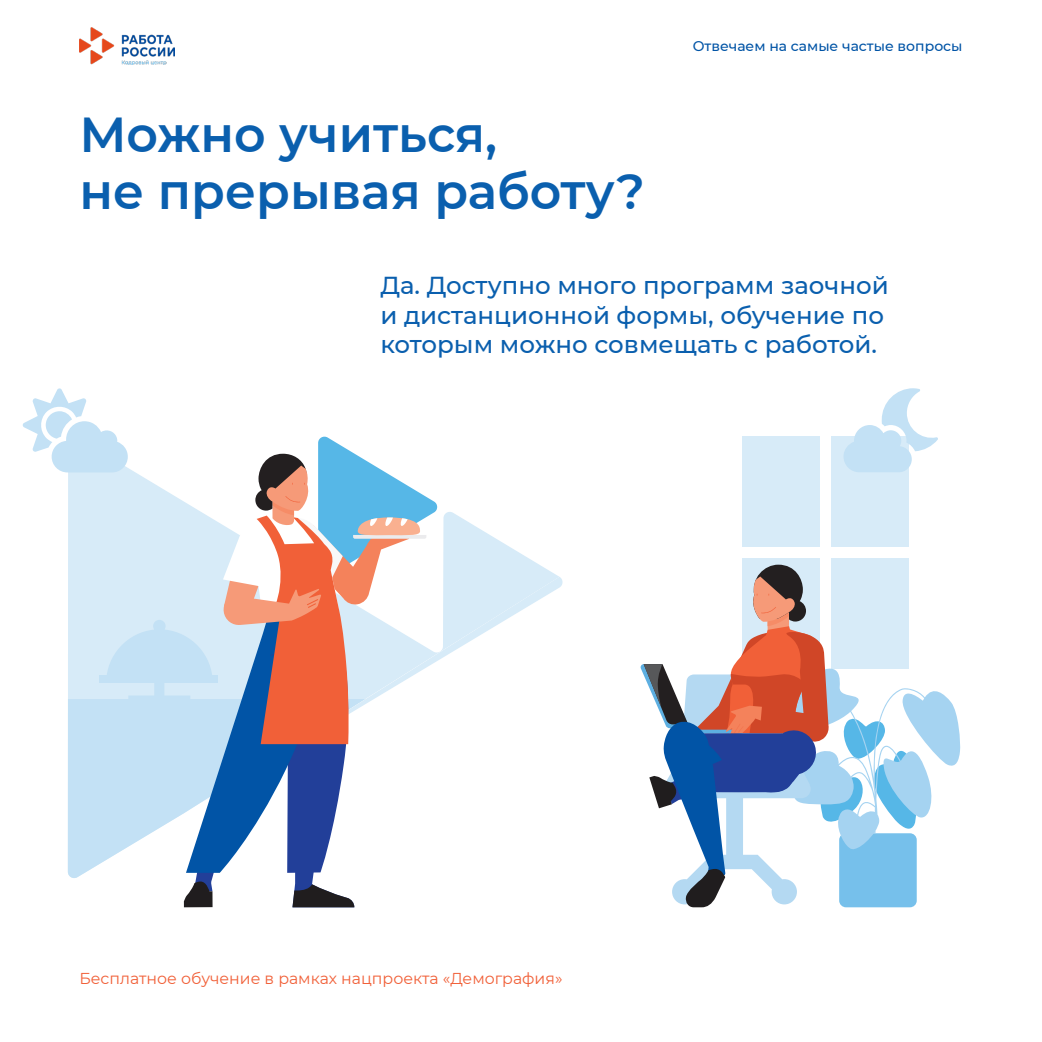
<style>
.page{position:relative;width:1042px;height:1042px;background:#fff}
.page>*{position:absolute;margin:0;border:0;box-sizing:border-box;transform-origin:0 0}
.Заголовок_Большой{font:600 49px/57.8px "Montserrat";color:#0a5fae}
.булиты{font:500 24.5px/29.4px "Montserrat";color:#0a5fae}
.t1{font:15.75px "Montserrat";color:#f16038}
.t2{font:500 14px "Montserrat";color:#0154a6}
</style>
<div class="page">
<img style="left:79px;top:27px;width:95px;height:37px">
<div style="left:743px;top:436px;width:77px;height:111px;background:#d7ebf8"></div>
<div style="left:831px;top:436px;width:77px;height:111px;background:#d7ebf8"></div>
<div style="left:743px;top:558px;width:77px;height:110px;background:#d7ebf8"></div>
<div style="left:831px;top:558px;width:77px;height:110px;background:#d7ebf8"></div>
<svg style="left:68px;top:468px;width:491px;height:152px;fill:#d7ebf8"></svg>
<svg style="left:68px;top:620px;width:116px;height:258px;background:#cde6f6"></svg>
<div style="left:99px;top:675px;width:119px;height:8px;background:#c3e1f5"></div>
<svg style="left:438px;top:577px;width:125px;height:84px;fill:#dfeff9"></svg>
<svg style="left:184px;top:436px;width:254px;height:471px"></svg>
<svg style="left:640px;top:565px;width:321px;height:342px"></svg>
<svg style="left:68px;top:437px;width:60px;height:35px"></svg>
<svg style="left:908px;top:436px;width:1px;height:36px"></svg>
<p class="Заголовок_Большой" style="left:79px;top:103px;width:567px">Можно учиться,<br>не прерывая работу?</p>
<p class="t2" style="left:693px;top:37px;width:271px">Отвечаем на самые частые вопросы</p>
<p class="булиты" style="left:380px;top:270px;width:510px">Да. Доступно много программ заочной и дистанционной формы, обучение по которым можно совмещать с работой.</p>
<p class="t1" style="left:79px;top:968px;width:485px">Бесплатное обучение в рамках нацпроекта «Демография»</p>
</div>
